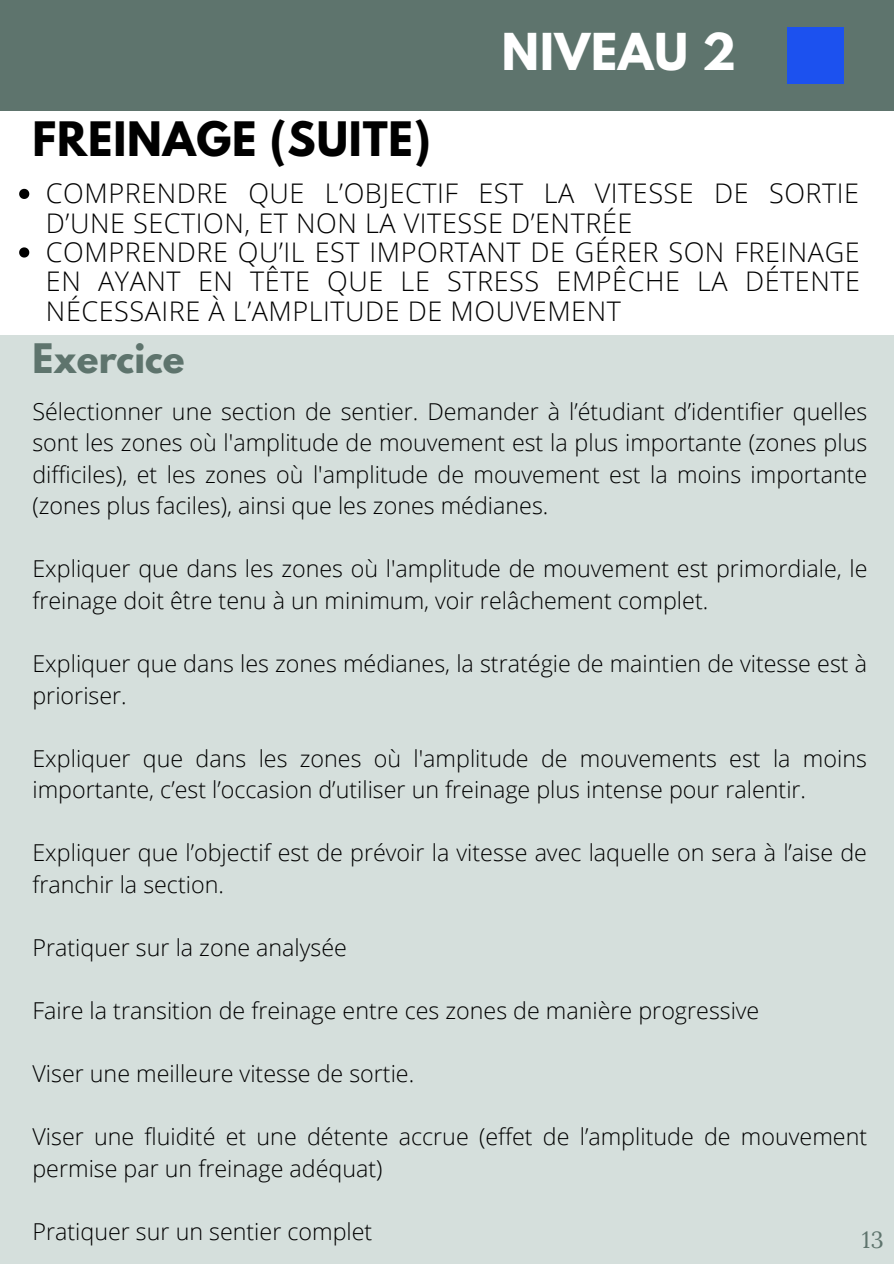
<style>
.page{position:relative;width:894px;height:1264px;background:#fff}
.page>*{position:absolute;margin:0;border:0;box-sizing:border-box;transform-origin:0 0}
.t1{font:700 45px "League Spartan";letter-spacing:.02em;color:#fff}
.t2{font:700 42px "League Spartan";letter-spacing:.02em;color:#000}
.t3{font:700 36px "League Spartan";color:#5e746d}
.t4{font:300 27px/29.2px "Open Sans";letter-spacing:.02em;color:#000}
.t5{font:300 23.25px/31.5px "Open Sans";color:#000}
.t6{font:23.25px "Lora";color:#5e746d}
</style>
<div class="page">
<div style="left:0;top:0;width:893px;height:111px;background:#5e746d"></div>
<svg style="left:19px;top:189px;width:10px;height:10px"></svg>
<svg style="left:19px;top:247px;width:10px;height:10px"></svg>
<div style="left:787px;top:28px;width:56px;height:56px;background:#1c51ef"></div>
<div style="left:0;top:335px;width:893px;height:928px;background:#d5dfdc"></div>
<h2 class="t2" style="left:32px;top:118px;width:399px">FREINAGE (SUITE)</h2>
<h1 class="t1" style="left:502px;top:29px;width:235px">NIVEAU 2</h1>
<p class="t4" style="left:46px;top:178px;width:815px">COMPRENDRE QUE L’OBJECTIF EST LA VITESSE DE SORTIE D’UNE SECTION, ET NON LA VITESSE D’ENTRÉE<br>COMPRENDRE QU’IL EST IMPORTANT DE GÉRER SON FREINAGE EN AYANT EN TÊTE QUE LE STRESS EMPÊCHE LA DÉTENTE NÉCESSAIRE À L’AMPLITUDE DE MOUVEMENT</p>
<h3 class="t3" style="left:32px;top:341px;width:154px">Exercice</h3>
<p class="t5" style="left:32px;top:395px;width:836px;text-align:justify">Sélectionner une section de sentier. Demander à l’étudiant d’identifier quelles sont les zones où l'amplitude de mouvement est la plus importante (zones plus difficiles), et les zones où l'amplitude de mouvement est la moins importante (zones plus faciles), ainsi que les zones médianes.</p>
<p class="t5" style="left:32px;top:552px;width:836px">Expliquer que dans les zones où l'amplitude de mouvement est primordiale, le freinage doit être tenu à un minimum, voir relâchement complet.</p>
<p class="t5" style="left:32px;top:647px;width:835px">Expliquer que dans les zones médianes, la stratégie de maintien de vitesse est à prioriser.</p>
<p class="t5" style="left:32px;top:741px;width:835px">Expliquer que dans les zones où l'amplitude de mouvements est la moins importante, c’est l’occasion d’utiliser un freinage plus intense pour ralentir.</p>
<p class="t5" style="left:32px;top:836px;width:835px">Expliquer que l’objectif est de prévoir la vitesse avec laquelle on sera à l’aise de franchir la section.</p>
<p class="t5" style="left:32px;top:931px;width:316px">Pratiquer sur la zone analysée</p>
<p class="t5" style="left:32px;top:994px;width:728px">Faire la transition de freinage entre ces zones de manière progressive</p>
<p class="t5" style="left:32px;top:1057px;width:383px">Viser une meilleure vitesse de sortie.</p>
<p class="t5" style="left:32px;top:1120px;width:836px">Viser une fluidité et une détente accrue (effet de l’amplitude de mouvement permise par un freinage adéquat)</p>
<p class="t5" style="left:32px;top:1214px;width:341px">Pratiquer sur un sentier complet</p>
<p class="t6" style="left:861px;top:1224px;width:23px">13</p>
</div>
